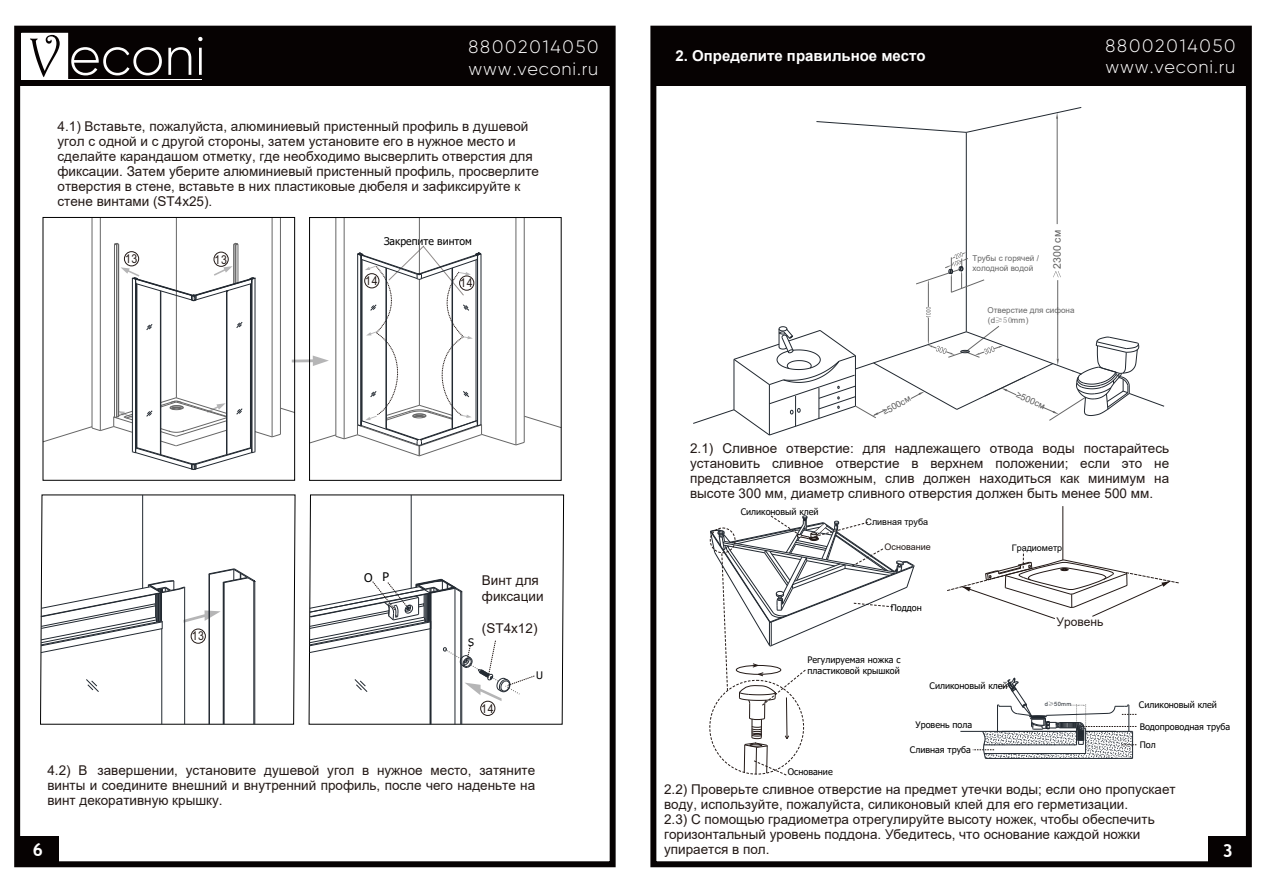
<style>
.page{position:relative;width:1263px;height:893px;background:#fff}
.page>*{position:absolute;margin:0;border:0;box-sizing:border-box;transform-origin:0 0}
.t1{font:300 18px/21.6px "Gilroy";letter-spacing:.1em;color:#fff}
.t2{font:700 18px "Trebuchet MS";color:#fff}
.t3{font:700 15px "Arial";color:#fff}
.t4{font:13.5px/15.1px "Arial";color:#231916;text-align:justify}
.t5{font:13.5px/16.2px "Arial";color:#231815}
.t6{font:12.3px "Arial";letter-spacing:.055em;color:#231916;scale:.86 1}
.t7{font:12px "Arial";color:#231916}
.t8{font:12px "Tahoma";color:#000}
.t9{font:10.5px "Tahoma";color:#000}
.t10{font:10.5px "Arial";color:#5b5b5b}
.t11{font:9px/18.3px "Tahoma";color:#000}
.t12{font:9px "Arial";color:#000}
.t13{font:9px "Arial";color:#5b5b5b}
.t14{font:9px "Arial";color:#231916}
.t15{font:8.1px/9.8px "Arial";color:#656565}
.t16{font:8.1px/9.8px "Arial";color:#666}
.t17{font:5.85px "Arial";color:#212830}
.s1{font-style:inherit}
.s2{font-family:"Sim Sun";font-size:8.25px}
.s3{font-family:"Sim Sun";font-size:6px}
</style>
<div class="page">
<hr style="left:1057px;top:118px;width:1px;height:106px;background:#666">
<svg style="left:816px;top:107px;width:265px;height:26px"></svg>
<hr style="left:966px;top:132px;width:1px;height:200px;background:#212830">
<svg style="left:693px;top:252px;width:471px;height:183px"></svg>
<svg style="left:710px;top:515px;width:205px;height:261px"></svg>
<div style="left:710px;top:528px;width:25px;height:25px;border:1px dashed #231916;border-radius:50%"></div>
<hr style="left:1062px;top:506px;width:1px;height:54px;background:#231916">
<svg style="left:947px;top:551px;width:232px;height:68px"></svg>
<hr style="left:960px;top:731px;width:116px;height:1px;background:#212830">
<svg style="left:973px;top:678px;width:163px;height:81px"></svg>
<hr style="left:92px;top:218px;width:1px;height:210px;background:#666">
<hr style="left:100px;top:218px;width:1px;height:213px;background:#666">
<hr style="left:176px;top:218px;width:1px;height:180px;background:#666">
<hr style="left:272px;top:218px;width:1px;height:219px;background:#666">
<hr style="left:280px;top:218px;width:1px;height:216px;background:#666">
<hr style="left:336px;top:218px;width:1px;height:218px;background:#666">
<hr style="left:344px;top:218px;width:1px;height:221px;background:#666">
<hr style="left:419px;top:218px;width:1px;height:56px;background:#666">
<hr style="left:516px;top:218px;width:1px;height:227px;background:#666">
<hr style="left:524px;top:218px;width:1px;height:224px;background:#666">
<svg style="left:43px;top:243px;width:518px;height:227px"></svg>
<svg style="left:40px;top:495px;width:255px;height:229px"></svg>
<svg style="left:309px;top:495px;width:255px;height:229px"></svg>
<hr style="left:209px;top:574px;width:1px;height:150px;background:#212830">
<hr style="left:162px;top:629px;width:1px;height:95px;background:#212830">
<hr style="left:223px;top:583px;width:1px;height:141px;background:#212830">
<hr style="left:224px;top:583px;width:1px;height:141px;background:#212830">
<hr style="left:184px;top:587px;width:1px;height:137px;background:#212830">
<hr style="left:142px;top:495px;width:1px;height:93px;background:#212830">
<svg style="left:86px;top:679px;width:13px;height:13px"></svg>
<hr style="left:430px;top:593px;width:1px;height:131px;background:#212830">
<hr style="left:431px;top:593px;width:1px;height:131px;background:#212830">
<hr style="left:455px;top:588px;width:1px;height:136px;background:#212830">
<hr style="left:411px;top:495px;width:1px;height:93px;background:#212830">
<hr style="left:254px;top:581px;width:1px;height:143px;background:#212830">
<hr style="left:460px;top:592px;width:1px;height:132px;background:#212830">
<hr style="left:461px;top:591px;width:1px;height:133px;background:#212830">
<svg style="left:41px;top:569px;width:214px;height:84px"></svg>
<svg style="left:309px;top:579px;width:226px;height:122px"></svg>
<div style="left:650px;top:26px;width:602px;height:841px;border:6px solid #060202"></div>
<div style="left:14px;top:26px;width:602px;height:841px;border:6px solid #060202"></div>
<div style="left:1208px;top:836px;width:38px;height:26px;background:#060202"></div>
<div style="left:20px;top:836px;width:38px;height:26px;background:#060202"></div>
<div style="left:20px;top:32px;width:590px;height:54px;background:#060202"></div>
<svg style="left:22px;top:33px;width:140px;height:46px"></svg>
<svg style="left:168px;top:47px;width:23px;height:28px"></svg>
<hr style="left:54px;top:79px;width:148px;height:1px;background:#fff">
<svg style="left:198px;top:37px;width:4px;height:38px"></svg>
<div style="left:656px;top:32px;width:590px;height:54px;background:#060202"></div>
<h1 class="t1" style="left:469px;top:36px;width:132px">88002014050 www.veconi.ru</h1>
<p class="t4" style="left:58px;top:118px;width:483px;text-align:left">4.1) Вставьте, пожалуйста, алюминиевый пристенный профиль в душевой угол с одной и с другой стороны, затем установите его в нужное место и сделайте карандашом отметку, где необходимо высверлить отверстия для фиксации. Затем уберите алюминиевый пристенный профиль, просверлите отверстия в стене, вставьте в них пластиковые дюбеля и зафиксируйте к стене винтами (ST4x25).</p>
<p class="t6" style="left:125px;top:254px;width:16px">13</p>
<p class="t6" style="left:215px;top:255px;width:16px">13</p>
<p class="t6" style="left:192px;top:631px;width:16px">13</p>
<p class="t9" style="left:384px;top:234px;width:89px">Закрепите винтом</p>
<p class="t6" style="left:365px;top:276px;width:16px">14</p>
<p class="t6" style="left:460px;top:278px;width:16px">14</p>
<p class="t8" style="left:364px;top:572px;width:26px">O P</p>
<p class="t9" style="left:468px;top:638px;width:7px">S</p>
<p class="t5" style="left:482px;top:572px;width:63px">Винт для фиксации</p>
<p class="t5" style="left:482px;top:620px;width:57px">(ST4x12)</p>
<p class="t6" style="left:481px;top:704px;width:16px">14</p>
<p class="t9" style="left:536px;top:671px;width:8px">U</p>
<p class="t3" style="left:675px;top:46px;width:252px">2. Определите правильное место</p>
<h1 class="t1" style="left:1105px;top:34px;width:132px">88002014050 www.veconi.ru</h1>
<p class="t13" style="left:880px;top:407px;width:32px;rotate:-28deg">≥500см</p>
<p class="t15" style="left:972px;top:254px;width:68px">Трубы с горячей / холодной водой</p>
<p class="t10" style="left:1053px;top:269px;width:40px;rotate:-90deg">2300 <span class="s1">см</span></p>
<p class="t16" style="left:987px;top:305px;width:88px">Отверстие для сифона <span class="s1">(d</span><span class="s2">≥50</span><span class="s1">mm)</span></p>
<p class="t13" style="left:1019px;top:388px;width:32px;rotate:24deg">≥500см</p>
<p class="t4" style="left:690px;top:441px;width:481px">2.1) Сливное отверстие: для надлежащего отвода воды постарайтесь установить сливное отверстие в верхнем положении; если это не представляется возможным, слив должен находиться как минимум на высоте 300 мм, диаметр сливного отверстия должен быть менее 500 мм.</p>
<p class="t11" style="left:741px;top:503px;width:79px">Силиконовый клей</p>
<p class="t12" style="left:865px;top:516px;width:64px">Сливная труба</p>
<p class="t14" style="left:885px;top:541px;width:48px">Основание</p>
<p class="t11" style="left:891px;top:599px;width:32px">Поддон</p>
<p class="t11" style="left:807px;top:655px;width:94px;line-height:10.8px">Регулируемая ножка с пластиковой крышкой</p>
<p class="t12" style="left:1012px;top:542px;width:52px">Градиометр</p>
<p class="t7" style="left:1056px;top:613px;width:48px">Уровень</p>
<p class="t11" style="left:929px;top:677px;width:80px">Силиконовый клей</p>
<p class="t11" style="left:915px;top:716px;width:58px">Уровень пола</p>
<p class="t11" style="left:910px;top:741px;width:62px">Сливная труба</p>
<p class="t17" style="left:1045px;top:702px;width:28px">d<span class="s3">≥</span>50mm</p>
<p class="t11" style="left:1139px;top:696px;width:80px">Силиконовый клей</p>
<p class="t11" style="left:1140px;top:718px;width:92px">Водопроводная труба<br>Пол</p>
<p class="t4" style="left:47px;top:762px;width:489px"><span class="s1">4.2)</span> В завершении, установите душевой угол в нужное место, затяните винты и соедините внешний и внутренний профиль, после чего наденьте на винт декоративную крышку.</p>
<p class="t11" style="left:788px;top:763px;width:46px">Основание</p>
<p class="t4" style="left:664px;top:782px;width:513px;text-align:left"><span class="s1">2.2)</span> Проверьте сливное отверстие на предмет утечки воды; если оно пропускает воду, используйте, пожалуйста, силиконовый клей для его герметизации.<br>2.3) С помощью градиометра отрегулируйте высоту ножек, чтобы обеспечить горизонтальный уровень поддона. Убедитесь, что основание каждой ножки упирается в пол.</p>
<h1 class="t2" style="left:32px;top:839px;width:12px">6</h1>
<h1 class="t2" style="left:1222px;top:839px;width:12px">3</h1>
</div>
